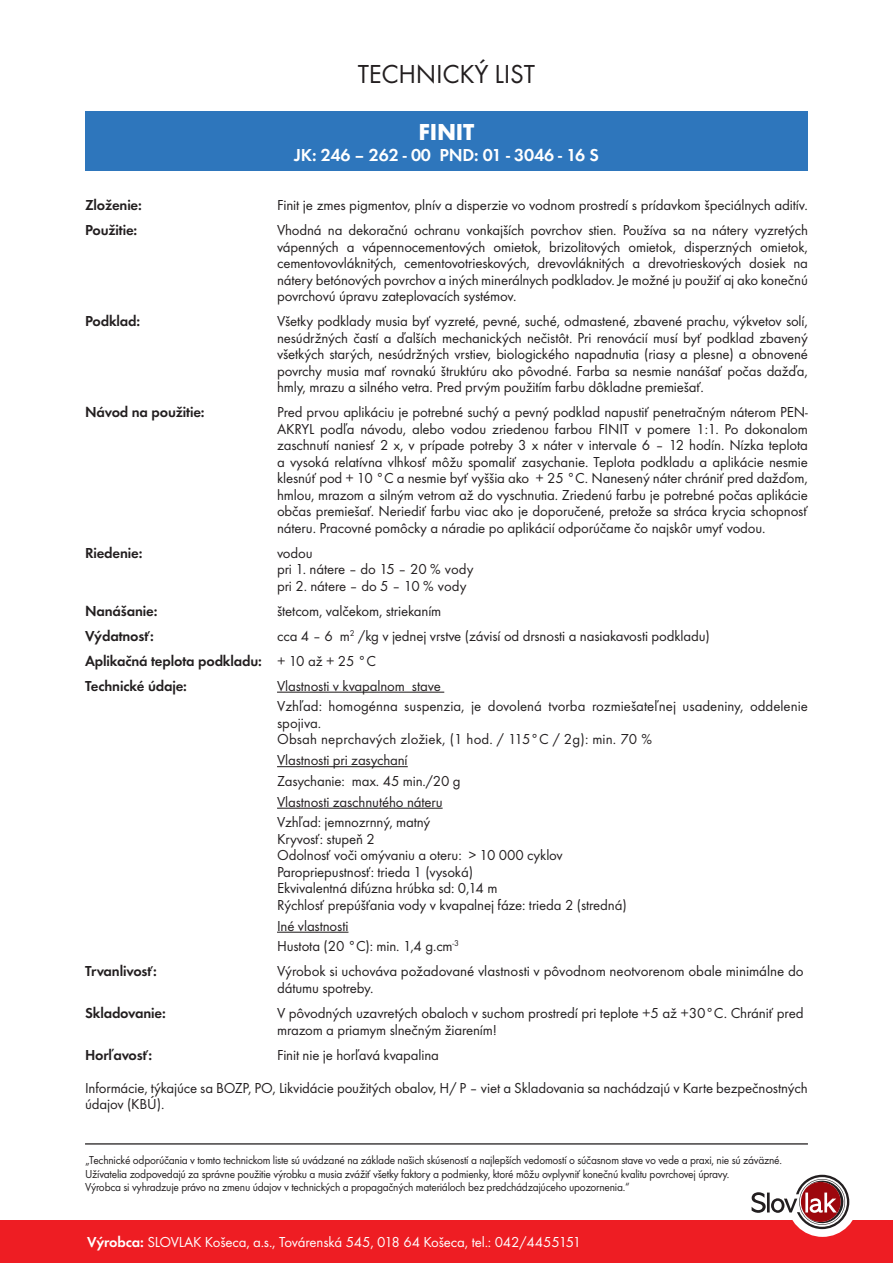
<style>
.page{position:relative;width:893px;height:1263px;background:#fff}
.page>*{position:absolute;margin:0;border:0;box-sizing:border-box;transform-origin:0 0}
.t1{font:27px "Futura TOT";letter-spacing:-.01em;color:#231f20}
.t2{font:700 24px "Futura TOT";letter-spacing:-.01em;color:#fff}
.t3{font:600 18px "Futura TOT";letter-spacing:-.01em;color:#fff}
.t4{font:15px/16.5px "Futura TOT";letter-spacing:-.01em;color:#231f20}
.t5{font:600 15px "Futura TOT";letter-spacing:-.01em;color:#231f20}
.t6{font:15px "Futura TOT";letter-spacing:-.01em;color:#fff}
.t7{font:15px/16.5px "Futura TOT";letter-spacing:.01em;color:#231f20}
.t8{font:12px/13.5px "Futura TOT";letter-spacing:-.02em;color:#231f20;scale:.95 1}
.s1{font-weight:600}
</style>
<div class="page">
<div style="left:85px;top:111px;width:723px;height:60px;background:#2e76bc"></div>
<div style="left:0;top:1220px;width:893px;height:43px;background:#ee1d23"></div>
<hr style="left:277px;top:692px;width:167px;height:1px;background:#231f20">
<hr style="left:277px;top:766px;width:131px;height:1px;background:#231f20">
<hr style="left:277px;top:808px;width:166px;height:1px;background:#231f20">
<hr style="left:277px;top:932px;width:71px;height:1px;background:#231f20">
<hr style="left:85px;top:1143px;width:723px;height:1px;background:#231f20">
<div style="left:787px;top:1166px;width:71px;height:71px;background:#fff;border-radius:50%"></div>
<svg style="left:752px;top:1175px;width:97px;height:54px"></svg>
<h1 class="t1" style="left:358px;top:58px;width:179px">TECHNICKÝ LIST</h1>
<h2 class="t2" style="left:419px;top:117px;width:57px">FINIT</h2>
<p class="t3" style="left:294px;top:144px;width:306px">JK: 246 – 262 - 00 PND: 01 - 3046 - 16 S</p>
<p class="t5" style="left:85px;top:196px;width:58px">Zloženie:</p>
<p class="t4" style="left:277px;top:197px;width:532px">Finit je zmes pigmentov, plnív a disperzie vo vodnom prostredí s prídavkom špeciálnych aditív.</p>
<p class="t5" style="left:85px;top:221px;width:54px">Použitie:</p>
<p class="t4" style="left:277px;top:222px;width:532px;text-align:justify">Vhodná na dekoračnú ochranu vonkajších povrchov stien. Používa sa na nátery vyzretých vápenných a vápennocementových omietok, brizolitových omietok, disperzných omietok, cementovovláknitých, cementovotrieskových, drevovláknitých a drevotrieskových dosiek na nátery betónových povrchov a iných minerálnych podkladov. Je možné ju použiť aj ako konečnú povrchovú úpravu zateplovacích systémov.</p>
<p class="t5" style="left:85px;top:312px;width:57px">Podklad:</p>
<p class="t4" style="left:277px;top:313px;width:532px;text-align:justify">Všetky podklady musia byť vyzreté, pevné, suché, odmastené, zbavené prachu, výkvetov solí, nesúdržných častí a ďalších mechanických nečistôt. Pri renovácií musí byť podklad zbavený všetkých starých, nesúdržných vrstiev, biologického napadnutia (riasy a plesne) a obnovené povrchy musia mať rovnakú štruktúru ako pôvodné. Farba sa nesmie nanášať počas dažďa, hmly, mrazu a silného vetra. Pred prvým použitím farbu dôkladne premiešať.</p>
<p class="t5" style="left:85px;top:403px;width:121px">Návod na použitie:</p>
<p class="t4" style="left:277px;top:404px;width:532px;text-align:justify">Pred prvou aplikáciu je potrebné suchý a pevný podklad napustiť penetračným náterom PEN-AKRYL podľa návodu, alebo vodou zriedenou farbou FINIT v pomere 1:1. Po dokonalom zaschnutí naniesť 2 x, v prípade potreby 3 x náter v intervale 6 – 12 hodín. Nízka teplota a vysoká relatívna vlhkosť môžu spomaliť zasychanie. Teplota podkladu a aplikácie nesmie klesnúť pod + 10 °C a nesmie byť vyššia ako + 25 °C. Nanesený náter chrániť pred dažďom, hmlou, mrazom a silným vetrom až do vyschnutia. Zriedenú farbu je potrebné počas aplikácie občas premiešať. Neriediť farbu viac ako je doporučené, pretože sa stráca krycia schopnosť náteru. Pracovné pomôcky a náradie po aplikácií odporúčame čo najskôr umyť vodou.</p>
<p class="t5" style="left:85px;top:544px;width:59px">Riedenie:</p>
<p class="t4" style="left:277px;top:544px;width:198px">vodou<br>pri 1. nátere – do 15 – 20 % vody pri 2. nátere – do 5 – 10 % vody</p>
<p class="t5" style="left:85px;top:602px;width:74px">Nanášanie:</p>
<p class="t4" style="left:277px;top:602px;width:166px">štetcom, valčekom, striekaním</p>
<p class="t5" style="left:85px;top:627px;width:70px">Výdatnosť:</p>
<p class="t4" style="left:85px;top:623px;width:626px;line-height:25px;text-indent:192px">cca 4 – 6 m<sup>2</sup> /kg v jednej vrstve (závisí od drsnosti a nasiakavosti podkladu)<br><span class="s1">Aplikačná teplota podkladu:</span> + 10 až + 25 °C<br><span class="s1">Technické údaje:</span></p>
<p class="t4" style="left:277px;top:675px;width:532px;line-height:20.7px">Vlastnosti v kvapalnom stave<br>Vzhľad: homogénna suspenzia, je dovolená tvorba rozmiešateľnej usadeniny, oddelenie</p>
<p class="t7" style="left:277px;top:714px;width:376px">spojiva.<br>Obsah neprchavých zložiek, (1 hod. / 115°C / 2g): min. 70 %</p>
<p class="t4" style="left:277px;top:750px;width:185px;line-height:20.7px">Vlastnosti pri zasychaní<br>Zasychanie: max. 45 min./20 g<br>Vlastnosti zaschnutého náteru<br>Vzhľad: jemnozrnný, matný</p>
<p class="t4" style="left:277px;top:830px;width:351px">Kryvosť: stupeň 2<br>Odolnosť voči omývaniu a oteru: &gt; 10 000 cyklov Paropriepustnosť: trieda 1 (vysoká)<br>Ekvivalentná difúzna hrúbka sd: 0,14 m<br>Rýchlosť prepúšťania vody v kvapalnej fáze: trieda 2 (stredná)</p>
<p class="t4" style="left:277px;top:915px;width:183px;line-height:20.7px">Iné vlastnosti<br>Hustota (20 °C): min. 1,4 g.cm<sup>-3</sup></p>
<p class="t5" style="left:85px;top:962px;width:73px">Trvanlivosť:</p>
<p class="t4" style="left:277px;top:963px;width:528px">Výrobok si uchováva požadované vlastnosti v pôvodnom neotvorenom obale minimálne do dátumu spotreby.</p>
<p class="t5" style="left:85px;top:1004px;width:82px">Skladovanie:</p>
<p class="t4" style="left:277px;top:1005px;width:528px">V pôvodných uzavretých obaloch v suchom prostredí pri teplote +5 až +30°C. Chrániť pred mrazom a priamym slnečným žiarením!</p>
<p class="t5" style="left:85px;top:1045px;width:69px">Horľavosť:</p>
<p class="t4" style="left:277px;top:1046px;width:163px">Finit nie je horľavá kvapalina</p>
<p class="t4" style="left:85px;top:1079px;width:724px">Informácie, týkajúce sa BOZP, PO, Likvidácie použitých obalov, H/ P – viet a Skladovania sa nachádzajú v Karte bezpečnostných údajov (KBÚ).</p>
<p class="t8" style="left:85px;top:1153px;width:735px">„Technické odporúčania v tomto technickom liste sú uvádzané na základe našich skúseností a najlepších vedomostí o súčasnom stave vo vede a praxi, nie sú záväzné.<br>Užívatelia zodpovedajú za správne použitie výrobku a musia zvážiť všetky faktory a podmienky, ktoré môžu ovplyvniť konečnú kvalitu povrchovej úpravy.<br>Výrobca si vyhradzuje právo na zmenu údajov v technických a propagačných materiáloch bez predchádzajúceho upozornenia.“</p>
<p class="t6" style="left:87px;top:1233px;width:496px"><span class="s1">Výrobca:</span> SLOVLAK Košeca, a.s., Továrenská 545, 018 64 Košeca, tel.: 042/4455151</p>
</div>
